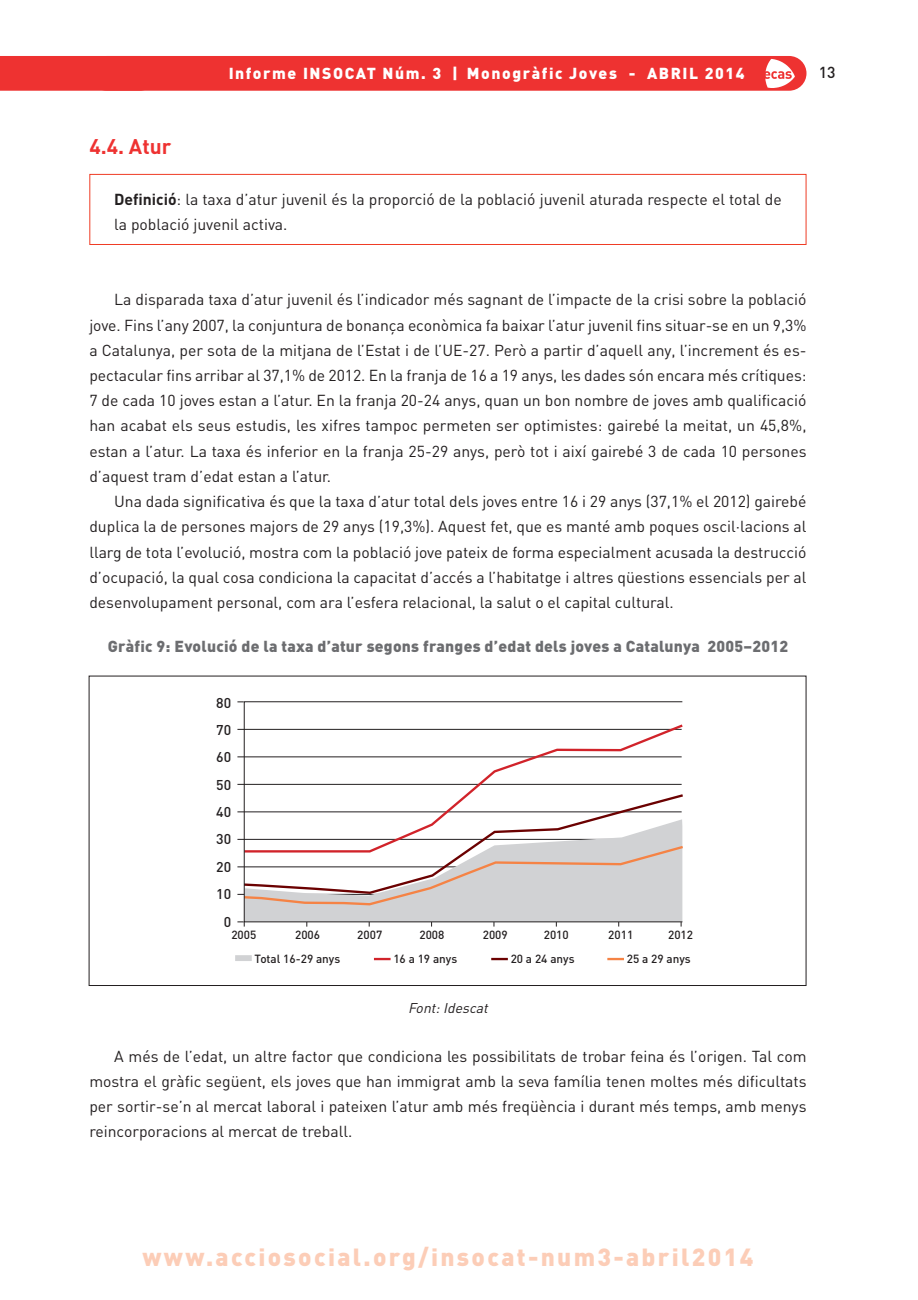
<style>
.page{position:relative;width:918px;height:1300px;background:#fff}
.page>*{position:absolute;margin:0;border:0;box-sizing:border-box;transform-origin:0 0}
.t1{font:900 24.5px "DIN";letter-spacing:.095em;color:#fccdb7}
.t2{font:700 21px "DIN";color:#ee3231}
.t3{font:15.75px/25.2px "DIN";color:#231f20;text-align:justify}
.t4{font:900 15.75px "DIN";letter-spacing:.015em;color:#6c6d70}
.t5{font:900 15.75px "DIN";letter-spacing:.1em;color:#fff}
.t6{font:500 15.75px "DIN";color:#231f20}
.t7{font:500 14px/27.3px "DIN";color:#231f20;text-align:center}
.t8{font:italic 14px "DIN";color:#231f20}
.t9{font:500 11.72px "DIN";color:#231f20}
.s1{font-weight:700}
</style>
<div class="page">
<div style="left:89px;top:56px;width:717px;height:35px;background:#ee3231;border-radius:17px"></div>
<img style="left:763px;top:56px;width:32px;height:35px">
<div style="left:0;top:56px;width:157px;height:35px;background:#ee3231"></div>
<div style="left:89px;top:174px;width:717px;height:71px;border:1px solid #ef3c25"></div>
<hr style="left:237px;top:784px;width:444px;height:1px;background:#231f20">
<hr style="left:237px;top:729px;width:444px;height:1px;background:#231f20">
<hr style="left:237px;top:756px;width:444px;height:1px;background:#231f20">
<div style="left:235px;top:955px;width:17px;height:6px;background:#d1d2d4"></div>
<svg style="left:374px;top:958px;width:16px;height:2px"></svg>
<svg style="left:491px;top:958px;width:17px;height:2px"></svg>
<svg style="left:607px;top:958px;width:17px;height:2px"></svg>
<svg style="left:237px;top:792px;width:446px;height:134px"></svg>
<svg style="left:244px;top:701px;width:438px;height:221px"></svg>
<p class="t5" style="left:229px;top:64px;width:517px">Informe INSOCAT Núm. 3 | Monogràfic Joves - ABRIL 2014</p>
<p class="t6" style="left:819px;top:64px;width:18px">13</p>
<h2 class="t2" style="left:89px;top:135px;width:83px">4.4. Atur</h2>
<p class="t3" style="left:114px;top:187px;width:669px"><span class="s1">Definició</span>: la taxa d’atur juvenil és la proporció de la població juvenil aturada respecte el total de la població juvenil activa.</p>
<p class="t3" style="left:89px;top:287px;width:718px;text-indent:25px">La disparada taxa d’atur juvenil és l’indicador més sagnant de l’impacte de la crisi sobre la població jove. Fins l’any 2007, la conjuntura de bonança econòmica fa baixar l’atur juvenil fins situar-se en un 9,3% a Catalunya, per sota de la mitjana de l’Estat i de l’UE-27. Però a partir d’aquell any, l’increment és es&shy;pectacular fins arribar al 37,1% de 2012. En la franja de 16 a 19 anys, les dades són encara més crítiques:<br>7 de cada 10 joves estan a l’atur. En la franja 20-24 anys, quan un bon nombre de joves amb qualificació han acabat els seus estudis, les xifres tampoc permeten ser optimistes: gairebé la meitat, un 45,8%, estan a l’atur. La taxa és inferior en la franja 25-29 anys, però tot i així gairebé 3 de cada 10 persones d’aquest tram d’edat estan a l’atur.</p>
<p class="t3" style="left:89px;top:489px;width:718px;text-indent:25px">Una dada significativa és que la taxa d’atur total dels joves entre 16 i 29 anys (37,1% el 2012) gairebé duplica la de persones majors de 29 anys (19,3%). Aquest fet, que es manté amb poques oscil·lacions al llarg de tota l’evolució, mostra com la població jove pateix de forma especialment acusada la destrucció d’ocupació, la qual cosa condiciona la capacitat d’accés a l’habitatge i altres qüestions essencials per al desenvolupament personal, com ara l’esfera relacional, la salut o el capital cultural.</p>
<p class="t4" style="left:108px;top:638px;width:682px">Gràfic 9: Evolució de la taxa d’atur segons franges d’edat dels joves a Catalunya 2005–2012</p>
<p class="t7" style="left:216px;top:689px;width:16px">80<br>70<br>60<br>50<br>40<br>30<br>20<br>10<br>0</p>
<p class="t9" style="left:231px;top:927px;width:26px">2005</p>
<p class="t9" style="left:295px;top:927px;width:26px">2006</p>
<p class="t9" style="left:357px;top:927px;width:26px">2007</p>
<p class="t9" style="left:419px;top:927px;width:26px">2008</p>
<p class="t9" style="left:483px;top:927px;width:26px">2009</p>
<p class="t9" style="left:544px;top:927px;width:26px">2010</p>
<p class="t9" style="left:608px;top:927px;width:26px">2011</p>
<p class="t9" style="left:668px;top:927px;width:26px">2012</p>
<p class="t9" style="left:255px;top:952px;width:87px">Total 16-29 anys</p>
<p class="t9" style="left:393px;top:952px;width:65px">16 a 19 anys</p>
<p class="t9" style="left:511px;top:952px;width:65px">20 a 24 anys</p>
<p class="t9" style="left:627px;top:952px;width:65px">25 a 29 anys</p>
<p class="t8" style="left:408px;top:1000px;width:84px">Font: Idescat</p>
<p class="t3" style="left:89px;top:1043px;width:718px;text-indent:25px">A més de l’edat, un altre factor que condiciona les possibilitats de trobar feina és l’origen. Tal com mostra el gràfic següent, els joves que han immigrat amb la seva família tenen moltes més dificultats per sortir-se’n al mercat laboral i pateixen l’atur amb més freqüència i durant més temps, amb menys reincorporacions al mercat de treball.</p>
<h1 class="t1" style="left:142px;top:1243px;width:612px">www.acciosocial.org/insocat-num3-abril2014</h1>
</div>
